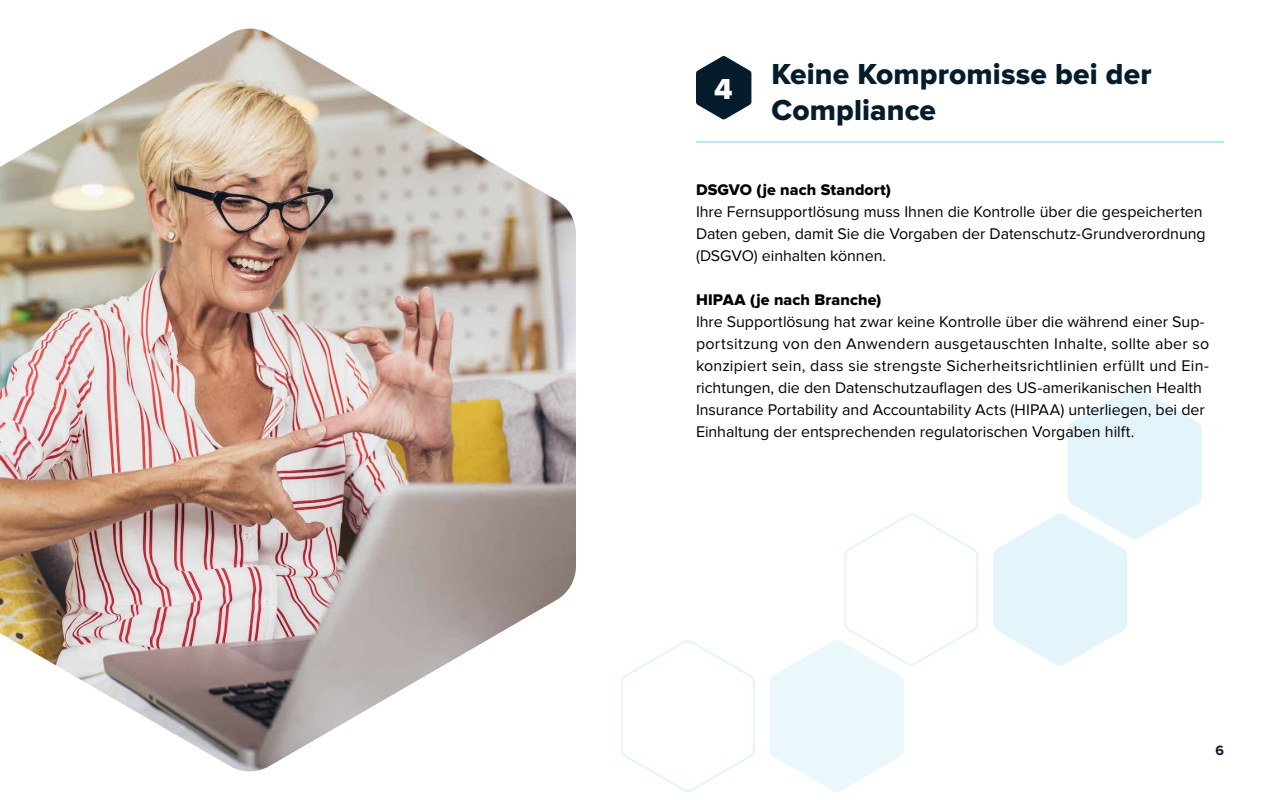
<style>
.page{position:relative;width:1280px;height:800px;background:#fff}
.page>*{position:absolute;margin:0;border:0;box-sizing:border-box;transform-origin:0 0}
.t1{font:30px/36px "Proxima Nova Extrabld";letter-spacing:.005em;color:#041c2c}
.t2{font:30px "Proxima Nova Extrabld";color:#fff}
.t3{font:16px/22px "Proxima Nova";color:#000}
.t4{font:16px "Proxima Nova Extrabld";letter-spacing:.005em;color:#000}
.t5{font:700 14px "Proxima Nova";color:#041c2c}
</style>
<div class="page">
<svg style="left:770px;top:513px;width:208px;height:279px"></svg>
<svg style="left:621px;top:640px;width:134px;height:152px"></svg>
<svg style="left:993px;top:387px;width:209px;height:279px"></svg>
<svg style="left:696px;top:56px;width:55px;height:64px"></svg>
<hr style="left:696px;top:142px;width:528px;height:1px;background:#74d1ea">
<img style="left:0;top:29px;width:576px;height:742px">
<h1 class="t2" style="left:714px;top:71px;width:20px">4</h1>
<h1 class="t1" style="left:771px;top:56px;width:382px">Keine Kompromisse bei der<br>Compliance</h1>
<p class="t4" style="left:696px;top:180px;width:197px">DSGVO (je nach Standort)</p>
<p class="t3" style="left:696px;top:201px;width:511px">Ihre Fernsupportlösung muss Ihnen die Kontrolle über die gespeicherten<br>Daten geben, damit Sie die Vorgaben der Datenschutz-Grundverordnung (DSGVO) einhalten können.</p>
<p class="t4" style="left:696px;top:290px;width:187px">HIPAA (je nach Branche)</p>
<p class="t3" style="left:696px;top:311px;width:515px">Ihre Supportlösung hat zwar keine Kontrolle über die während einer Sup&shy;portsitzung von den Anwendern ausgetauschten Inhalte, sollte aber so konzipiert sein, dass sie strengste Sicherheitsrichtlinien erfüllt und Ein&shy;richtungen, die den Datenschutzauflagen des US-amerikanischen Health Insurance Portability and Accountability Acts (HIPAA) unterliegen, bei der Einhaltung der entsprechenden regulatorischen Vorgaben hilft.</p>
<p class="t5" style="left:1215px;top:742px;width:10px">6</p>
</div>
